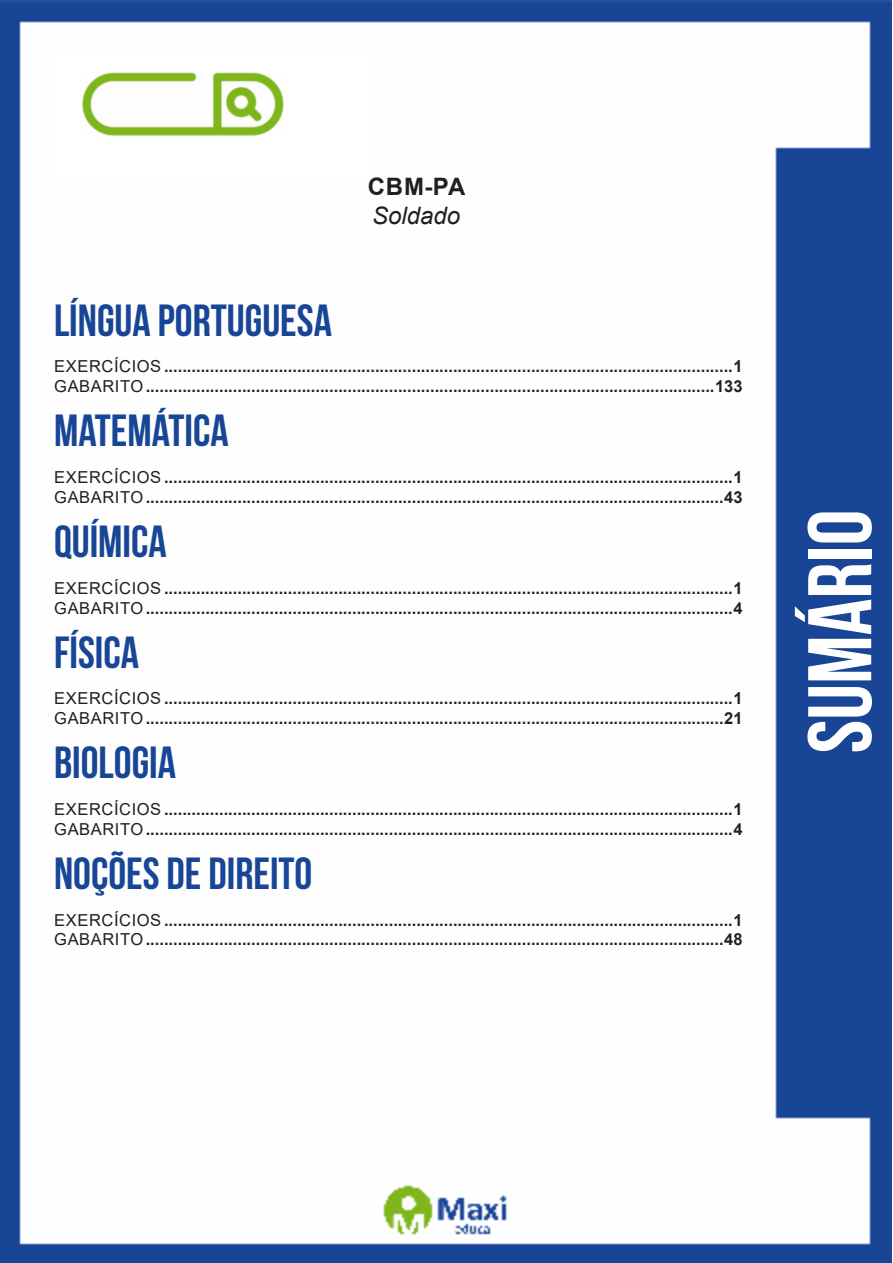
<style>
.page{position:relative;width:893px;height:1263px;background:#fff}
.page>*{position:absolute;margin:0;border:0;box-sizing:border-box;transform-origin:0 0}
.t1{font:700 90px "Bebas Neue";color:#fff}
.Titulo{font:700 45px "Bebas Neue";color:#184696}
.t2{font:italic 24px "Arial";color:#231f20}
.t3{font:700 24px "Arial";color:#231f20}
.t4{font:700 16.5px "Arial";color:#231f20}
.s1{font-weight:400}
</style>
<div class="page">
<img style="left:0;top:0;width:892px;height:1263px">
<div style="left:53px;top:55px;width:317px;height:121px;background:#fff"></div>
<img style="left:82px;top:72px;width:201px;height:64px">
<p class="t3" style="left:368px;top:170px;width:99px">CBM-PA</p>
<p class="t2" style="left:372px;top:200px;width:90px">Soldado</p>
<p class="Titulo" style="left:54px;top:295px;width:279px">LÍNGUA PORTUGUESA</p>
<p class="t4" style="left:54px;top:355px;width:690px"><span class="s1">EXERCÍCIOS</span> ............................................................................................................................1</p>
<p class="t4" style="left:54px;top:375px;width:690px"><span class="s1">GABARITO</span>............................................................................................................................133</p>
<p class="Titulo" style="left:54px;top:406px;width:176px">MATEMÁTICA</p>
<p class="t4" style="left:54px;top:466px;width:690px"><span class="s1">EXERCÍCIOS</span> ............................................................................................................................1</p>
<p class="t4" style="left:54px;top:485px;width:690px"><span class="s1">GABARITO</span>..............................................................................................................................43</p>
<p class="Titulo" style="left:54px;top:517px;width:114px">QUÍMICA</p>
<p class="t4" style="left:54px;top:576px;width:690px"><span class="s1">EXERCÍCIOS</span> ............................................................................................................................1</p>
<p class="t4" style="left:54px;top:596px;width:690px"><span class="s1">GABARITO</span>................................................................................................................................4</p>
<p class="Titulo" style="left:54px;top:627px;width:87px">FÍSICA</p>
<p class="t4" style="left:54px;top:687px;width:690px"><span class="s1">EXERCÍCIOS</span> ............................................................................................................................1</p>
<p class="t4" style="left:54px;top:707px;width:690px"><span class="s1">GABARITO</span>..............................................................................................................................21</p>
<p class="Titulo" style="left:54px;top:738px;width:124px">BIOLOGIA</p>
<p class="t4" style="left:54px;top:797px;width:690px"><span class="s1">EXERCÍCIOS</span> ............................................................................................................................1</p>
<p class="t4" style="left:54px;top:817px;width:690px"><span class="s1">GABARITO</span>................................................................................................................................4</p>
<p class="Titulo" style="left:54px;top:848px;width:260px">NOÇÕES DE DIREITO</p>
<p class="t4" style="left:54px;top:908px;width:690px"><span class="s1">EXERCÍCIOS</span> ............................................................................................................................1</p>
<p class="t4" style="left:54px;top:928px;width:690px"><span class="s1">GABARITO</span>..............................................................................................................................48</p>
<h1 class="t1" style="left:791px;top:753px;width:245px;rotate:-90deg">SUMÁRIO</h1>
</div>
